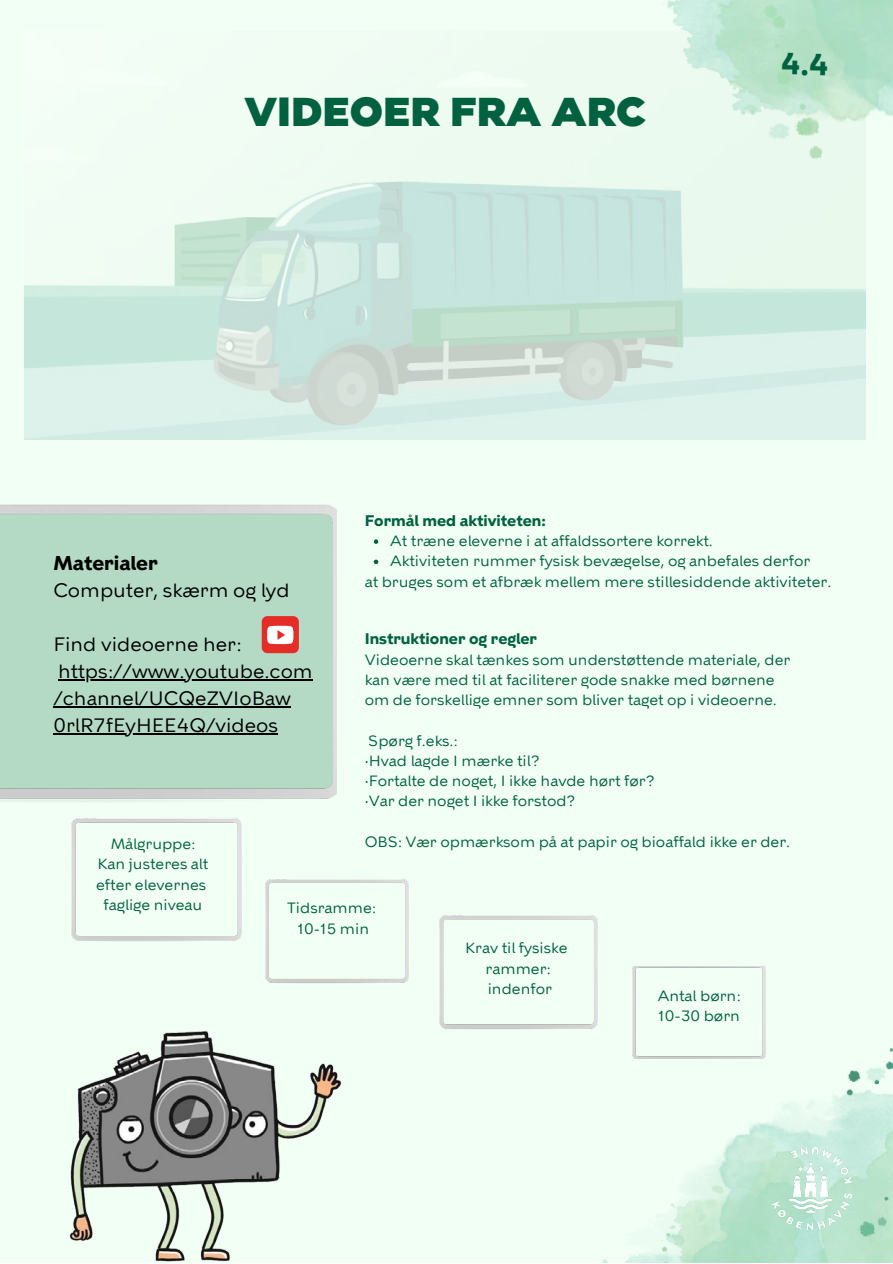
<style>
.page{position:relative;width:893px;height:1264px;background:#fff}
.page>*{position:absolute;margin:0;border:0;box-sizing:border-box;transform-origin:0 0}
.t1{font:40.5px "KBH Black 4";color:#006140}
.t2{font:19.5px/27px "KBH7";color:#000}
.t3{font:19.5px "KBH Bold 4";color:#000}
.t4{font:15px/20.2px "KBH7";color:#006140}
.t5{font:15px/20.2px "KBH8";color:#006140;text-align:center}
.t6{font:15px "KBH Bold 4";color:#006140}
</style>
<div class="page">
<div style="left:0;top:0;width:892px;height:1262px;background:#f2fff5"></div>
<img style="left:24px;top:181px;width:841px;height:258px">
<img style="left:665px;top:0;width:227px;height:160px">
<img style="left:0;top:504px;width:336px;height:298px">
<div style="left:262px;top:616px;width:37px;height:37px;background:#e52d27;border-radius:6px"></div>
<svg style="left:267px;top:625px;width:26px;height:19px"></svg>
<svg style="left:374px;top:539px;width:4px;height:5px"></svg>
<svg style="left:374px;top:559px;width:4px;height:5px"></svg>
<hr style="left:58px;top:679px;width:255px;height:1px;background:#000">
<hr style="left:53px;top:706px;width:238px;height:1px;background:#000">
<hr style="left:53px;top:733px;width:225px;height:1px;background:#000">
<img style="left:72px;top:818px;width:170px;height:95px">
<img style="left:632px;top:966px;width:133px;height:72px">
<img style="left:266px;top:879px;width:142px;height:34px">
<img style="left:518px;top:915px;width:79px;height:114px">
<img style="left:602px;top:1038px;width:290px;height:224px">
<img style="left:772px;top:1147px;width:79px;height:82px">
<img style="left:69px;top:913px;width:449px;height:349px">
<svg style="left:782px;top:53px;width:45px;height:22px"></svg>
<h2 class="t1" style="left:244px;top:87px;width:402px">VIDEOER FRA ARC</h2>
<h3 class="t6" style="left:365px;top:511px;width:182px">Formål med aktiviteten:</h3>
<p class="t5" style="left:390px;top:530px;width:324px">At træne eleverne i at affaldssortere korrekt.</p>
<p class="t5" style="left:365px;top:551px;width:468px">Aktiviteten rummer fysisk bevægelse, og anbefales derfor<br>at bruges som et afbræk mellem mere stillesiddende aktiviteter.</p>
<h4 class="t3" style="left:53px;top:551px;width:106px">Materialer</h4>
<p class="t2" style="left:53px;top:576px;width:238px">Computer, skærm og lyd</p>
<p class="t2" style="left:53px;top:630px;width:261px">Find videoerne her: https://www.youtube.com /channel/UCQeZVIoBaw<br>0rlR7fEyHEE4Q/videos</p>
<h3 class="t6" style="left:365px;top:630px;width:174px">Instruktioner og regler</h3>
<p class="t4" style="left:365px;top:649px;width:427px">Videoerne skal tænkes som understøttende materiale, der kan være med til at faciliterer gode snakke med børnene om de forskellige emner som bliver taget op i videoerne.</p>
<p class="t4" style="left:368px;top:730px;width:91px">Spørg f.eks.:</p>
<p class="t4" style="left:365px;top:750px;width:177px">·Hvad lagde I mærke til?</p>
<p class="t4" style="left:365px;top:770px;width:292px">·Fortalte de noget, I ikke havde hørt før?</p>
<p class="t4" style="left:365px;top:790px;width:213px">·Var der noget I ikke forstod?</p>
<p class="t4" style="left:365px;top:831px;width:427px">OBS: Vær opmærksom på at papir og bioaffald ikke er der.</p>
<p class="t4" style="left:96px;top:833px;width:114px;text-align:center">Målgruppe:<br>Kan justeres alt efter elevernes faglige niveau</p>
<p class="t5" style="left:287px;top:897px;width:90px">Tidsramme:<br>10-15 min</p>
<p class="t5" style="left:465px;top:938px;width:104px">Krav til fysiske rammer: indenfor</p>
<p class="t5" style="left:657px;top:985px;width:84px;text-align:left">Antal børn:<br>10-30 børn</p>
</div>
